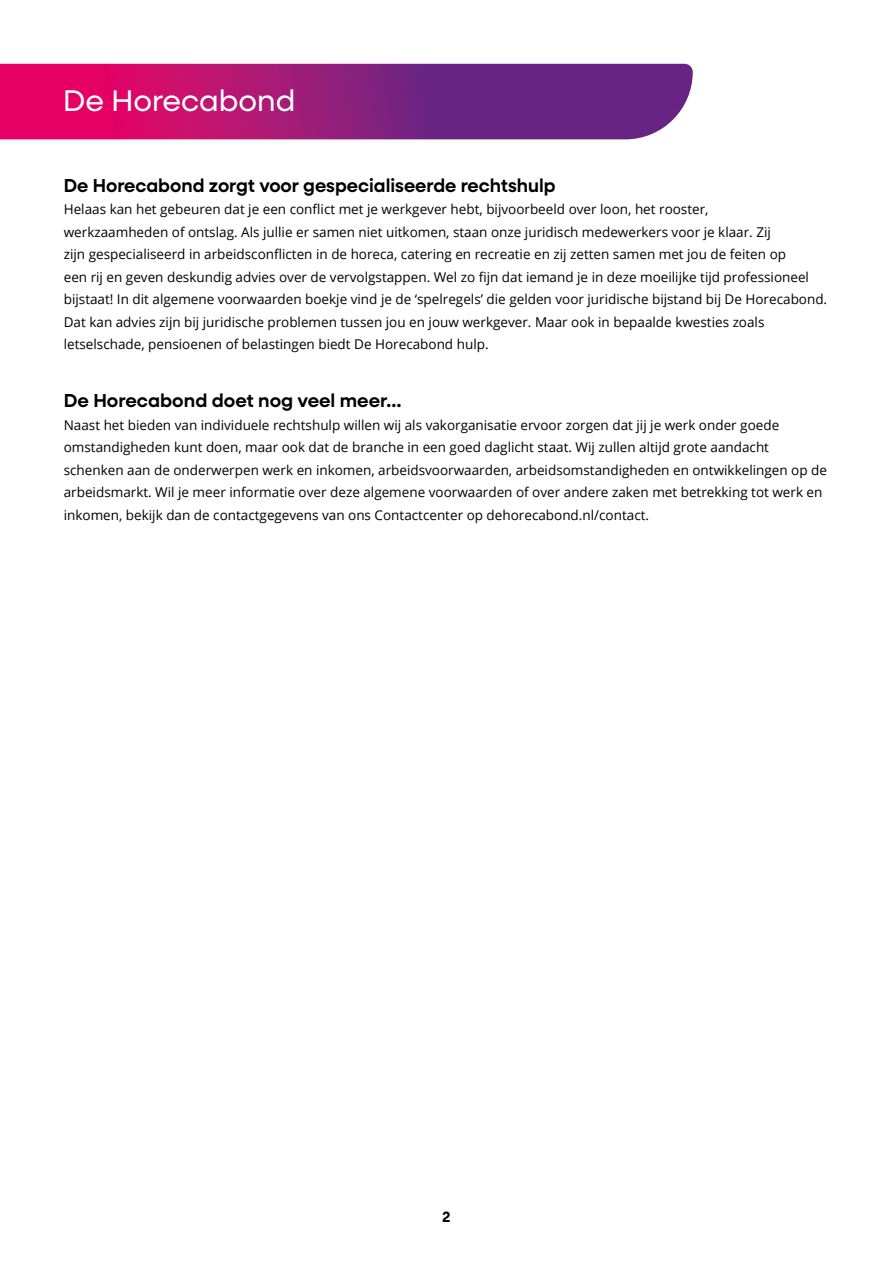
<style>
.page{position:relative;width:893px;height:1263px;background:#fff}
.page>*{position:absolute;margin:0;border:0;box-sizing:border-box;transform-origin:0 0}
.t1{font:30px "Neulis Sans";color:#fff}
.t2{font:600 18.9px "Neulis Sans";color:#000}
.t3{font:600 15px "Neulis Sans";color:#000}
.t4{font:13.5px/22.5px "Open Sans";color:#000}
</style>
<div class="page">
<svg style="left:0;top:64px;width:693px;height:75px;background:#9c1c79"></svg>
<h1 class="t1" style="left:63px;top:79px;width:234px">De Horecabond</h1>
<h2 class="t2" style="left:64px;top:172px;width:493px">De Horecabond zorgt voor gespecialiseerde rechtshulp</h2>
<p class="t4" style="left:64px;top:198px;width:765px">Helaas kan het gebeuren dat je een conflict met je werkgever hebt, bijvoorbeeld over loon, het rooster,<br>werkzaamheden of ontslag. Als jullie er samen niet uitkomen, staan onze juridisch medewerkers voor je klaar. Zij<br>zijn gespecialiseerd in arbeidsconflicten in de horeca, catering en recreatie en zij zetten samen met jou de feiten op<br>een rij en geven deskundig advies over de vervolgstappen. Wel zo fijn dat iemand je in deze moeilijke tijd professioneel bijstaat! In dit algemene voorwaarden boekje vind je de ‘spelregels’ die gelden voor juridische bijstand bij De Horecabond.<br>Dat kan advies zijn bij juridische problemen tussen jou en jouw werkgever. Maar ook in bepaalde kwesties zoals letselschade, pensioenen of belastingen biedt De Horecabond hulp.</p>
<h2 class="t2" style="left:64px;top:387px;width:339px">De Horecabond doet nog veel meer…</h2>
<p class="t4" style="left:64px;top:413px;width:765px">Naast het bieden van individuele rechtshulp willen wij als vakorganisatie ervoor zorgen dat jij je werk onder goede omstandigheden kunt doen, maar ook dat de branche in een goed daglicht staat. Wij zullen altijd grote aandacht schenken aan de onderwerpen werk en inkomen, arbeidsvoorwaarden, arbeidsomstandigheden en ontwikkelingen op de arbeidsmarkt. Wil je meer informatie over deze algemene voorwaarden of over andere zaken met betrekking tot werk en inkomen, bekijk dan de contactgegevens van ons Contactcenter op dehorecabond.nl/contact.</p>
<p class="t3" style="left:442px;top:1205px;width:10px">2</p>
</div>
